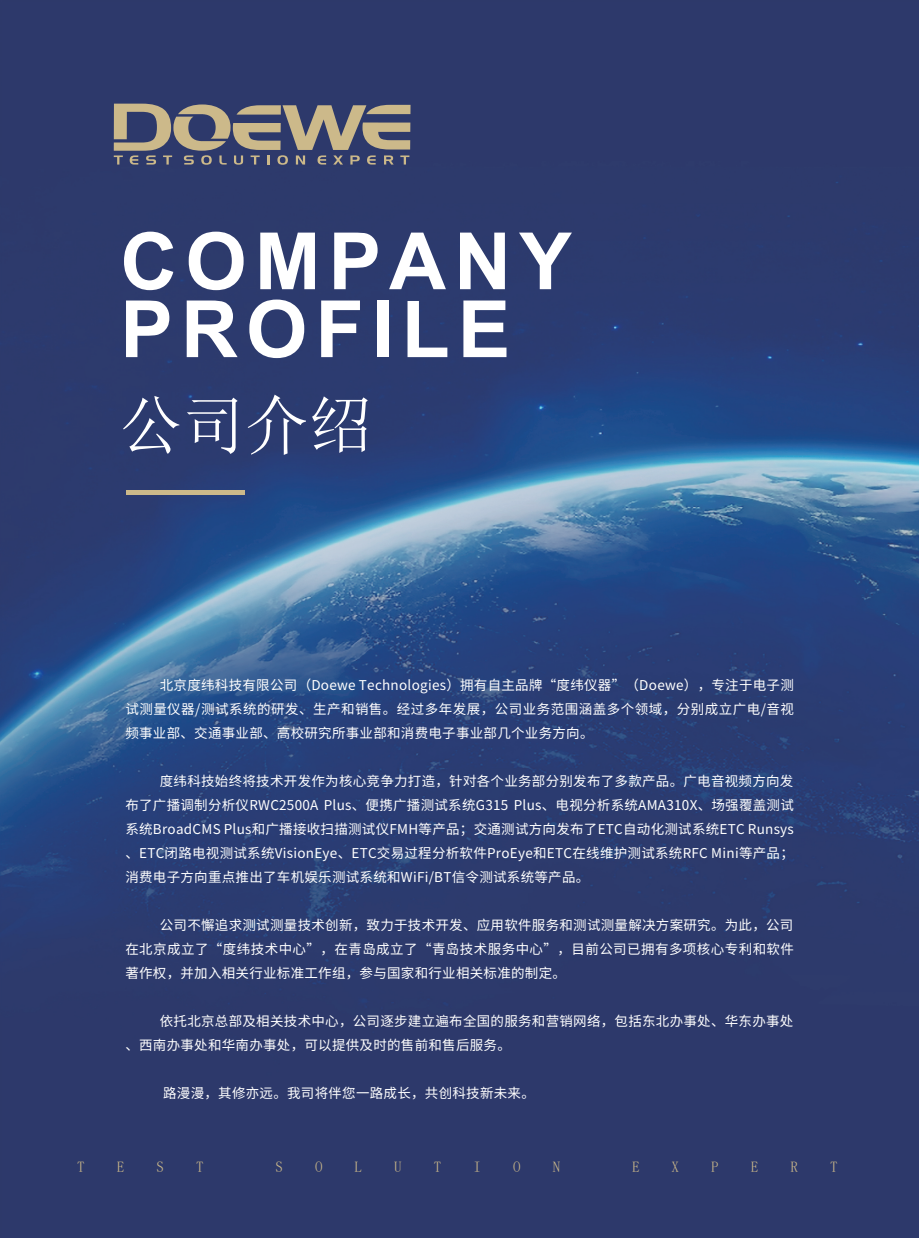
<style>
.page{position:relative;width:919px;height:1238px;background:#fff}
.page>*{position:absolute;margin:0;border:0;box-sizing:border-box;transform-origin:0 0}
.t1{font:700 79.05px/67.9px "Arial";letter-spacing:.1em;color:#fff}
.t2{font:64.5px "Source Han Sans CN Light G Bpc EUC H";color:#fff}
.t3{font:15px "Source Han Sans CN Normal G Bpc EUC H";color:#ccb98a}
.t4{font:13.5px/24px "Source Han Sans CN";letter-spacing:.02em;color:#fff;text-align:justify}
</style>
<div class="page">
<img style="left:0;top:0;width:918px;height:1237px">
<svg style="left:114px;top:104px;width:296px;height:61px;background:#767479"></svg>
<div style="left:126px;top:490px;width:119px;height:5px;background:#ccb98a"></div>
<h1 class="t1" style="left:120px;top:228px;width:453px">COMPANY<br>PROFILE</h1>
<h2 class="t2" style="left:118px;top:392px;width:256px">公司介绍</h2>
<p class="t4" style="left:125px;top:673px;width:670px;text-indent:35px">北京度纬科技有限公司（Doewe Technologies）拥有自主品牌“度纬仪器”（Doewe），专注于电子测试测量仪器/测试系统的研发、生产和销售。经过多年发展，公司业务范围涵盖多个领域，分别成立广电/音视频事业部、交通事业部、高校研究所事业部和消费电子事业部几个业务方向。</p>
<p class="t4" style="left:125px;top:769px;width:670px;text-indent:35px">度纬科技始终将技术开发作为核心竞争力打造，针对各个业务部分别发布了多款产品。广电音视频方向发布了广播调制分析仪RWC2500A Plus、便携广播测试系统G315 Plus、电视分析系统AMA310X、场强覆盖测试系统BroadCMS Plus和广播接收扫描测试仪FMH等产品；交通测试方向发布了ETC自动化测试系统ETC Runsys、ETC闭路电视测试系统VisionEye、ETC交易过程分析软件ProEye和ETC在线维护测试系统RFC Mini等产品；消费电子方向重点推出了车机娱乐测试系统和WiFi/BT信令测试系统等产品。</p>
<p class="t4" style="left:125px;top:913px;width:670px;text-indent:35px">公司不懈追求测试测量技术创新，致力于技术开发、应用软件服务和测试测量解决方案研究。为此，公司在北京成立了“度纬技术中心”，在青岛成立了“青岛技术服务中心”，目前公司已拥有多项核心专利和软件著作权，并加入相关行业标准工作组，参与国家和行业相关标准的制定。</p>
<p class="t4" style="left:125px;top:1009px;width:669px;text-indent:35px">依托北京总部及相关技术中心，公司逐步建立遍布全国的服务和营销网络，包括东北办事处、华东办事处、西南办事处和华南办事处，可以提供及时的售前和售后服务。</p>
<p class="t4" style="left:163px;top:1081px;width:373px">路漫漫，其修亦远。我司将伴您一路成长，共创科技新未来。</p>
<p class="t3" style="left:77px;top:1158px;width:9px">T</p>
<p class="t3" style="left:117px;top:1158px;width:9px">E</p>
<p class="t3" style="left:156px;top:1158px;width:9px">S</p>
<p class="t3" style="left:196px;top:1158px;width:9px">T</p>
<p class="t3" style="left:275px;top:1158px;width:9px">S</p>
<p class="t3" style="left:315px;top:1158px;width:9px">O</p>
<p class="t3" style="left:354px;top:1158px;width:9px">L</p>
<p class="t3" style="left:394px;top:1158px;width:9px">U</p>
<p class="t3" style="left:434px;top:1158px;width:9px">T</p>
<p class="t3" style="left:473px;top:1158px;width:9px">I</p>
<p class="t3" style="left:513px;top:1158px;width:9px">O</p>
<p class="t3" style="left:552px;top:1158px;width:9px">N</p>
<p class="t3" style="left:632px;top:1158px;width:9px">E</p>
<p class="t3" style="left:671px;top:1158px;width:9px">X</p>
<p class="t3" style="left:711px;top:1158px;width:9px">P</p>
<p class="t3" style="left:750px;top:1158px;width:9px">E</p>
<p class="t3" style="left:790px;top:1158px;width:9px">R</p>
<p class="t3" style="left:830px;top:1158px;width:9px">T</p>
</div>
